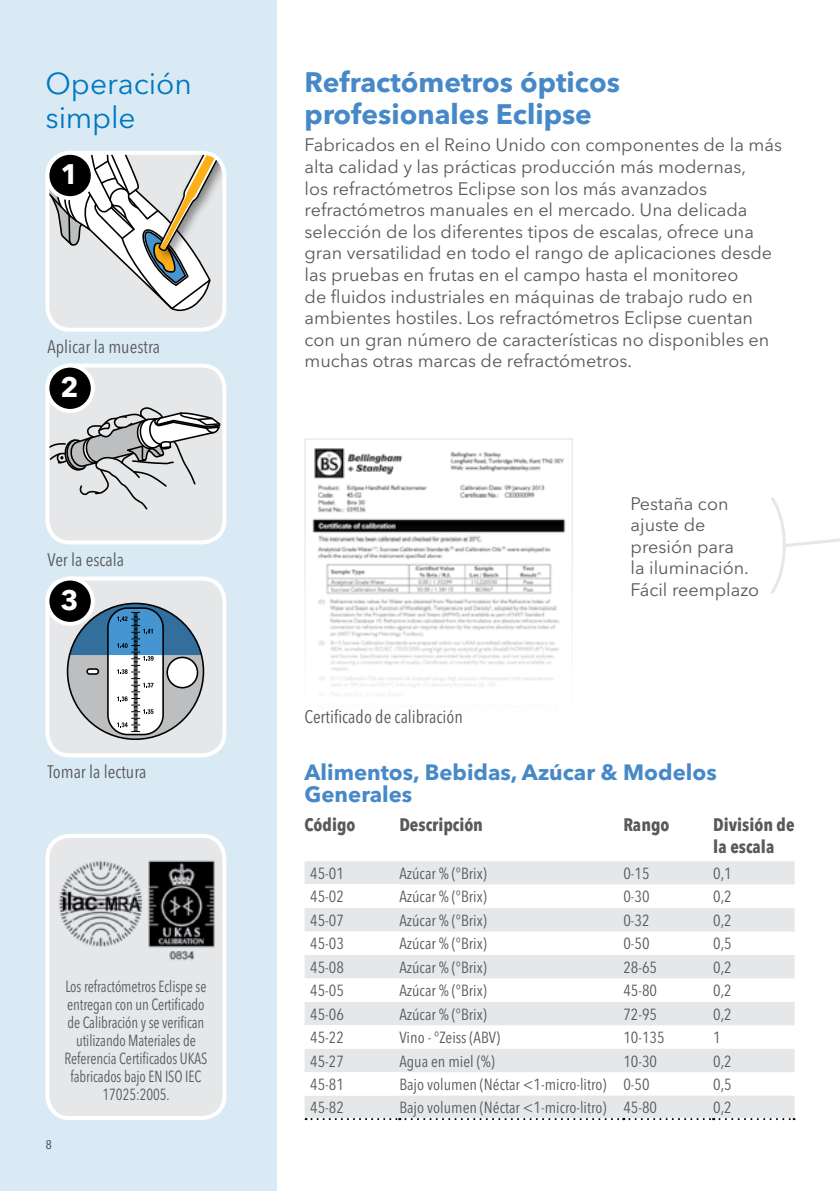
<style>
.page{position:relative;width:840px;height:1191px;background:#fff}
.page>*{position:absolute;margin:0;border:0;box-sizing:border-box;transform-origin:0 0}
.t1{font:30px/34px "Avenir Next LT Pro";letter-spacing:-.005em;color:#0077be}
.t2{font:700 28px/32px "Avenir Next LT Pro";color:#4789c8}
.t3{font:700 28px "Avenir Next LT Pro";color:#fff}
.t4{font:700 22px/22px "Avenir Next LT Pro";color:#4789c8}
.t5{font:18px/21.6px "Avenir Next LT Pro";color:#58595b}
.t6{font:condensed 18px "Avenir Next LT Pro";color:#58595b}
.t7{font:700 condensed 18px/22px "Avenir Next LT Pro";color:#58595b}
.t8{font:condensed 16px "Avenir Next LT Pro";letter-spacing:-.005em;color:#58595b}
.t9{font:condensed 16px/18px "Avenir Next LT Pro";letter-spacing:-.005em;color:#58595b;text-align:center;scale:.9 1}
</style>
<div class="page">
<div style="left:0;top:0;width:276px;height:1191px;background:#d9eaf5"></div>
<div style="left:47px;top:578px;width:177px;height:177px;background:#e6e7e8;border-radius:23px"></div>
<svg style="left:66px;top:602px;width:139px;height:138px"></svg>
<div style="left:45px;top:576px;width:181px;height:181px;border:4px solid #fff;border-radius:23px"></div>
<svg style="left:50px;top:154px;width:173px;height:173px"></svg>
<div style="left:45px;top:151px;width:181px;height:181px;border:4px solid #fff;border-radius:23px"></div>
<div style="left:47px;top:153px;width:46px;height:45px;background:#000;border-radius:50%"></div>
<div style="left:45px;top:151px;width:50px;height:49px;border:4px solid #fff;border-radius:50%"></div>
<div style="left:47px;top:365px;width:177px;height:177px;background:#e6e7e8;border-radius:23px"></div>
<svg style="left:50px;top:368px;width:171px;height:142px"></svg>
<div style="left:45px;top:363px;width:181px;height:181px;border:4px solid #fff;border-radius:23px"></div>
<div style="left:47px;top:365px;width:46px;height:46px;background:#000;border-radius:50%"></div>
<div style="left:45px;top:363px;width:50px;height:50px;border:4px solid #fff;border-radius:50%"></div>
<div style="left:47px;top:578px;width:46px;height:46px;background:#000;border-radius:50%"></div>
<div style="left:45px;top:576px;width:50px;height:50px;border:4px solid #fff;border-radius:50%"></div>
<svg style="left:304px;top:861px;width:490px;height:258px;fill:#e6e7e8"></svg>
<div style="left:304px;top:884px;width:95px;height:24px;background:#fff"></div>
<svg style="left:399px;top:884px;width:395px;height:24px"></svg>
<svg style="left:304px;top:931px;width:95px;height:164px"></svg>
<hr style="left:712px;top:1118px;width:81px;height:2px;background:#fff">
<svg style="left:305px;top:1118px;width:408px;height:2px"></svg>
<svg style="left:719px;top:1118px;width:75px;height:2px"></svg>
<img style="left:312px;top:448px;width:254px;height:248px">
<div style="left:304px;top:438px;width:268px;height:379px;border:1px solid #dedfe0"></div>
<svg style="left:771px;top:497px;width:68px;height:97px"></svg>
<div style="left:47px;top:835px;width:177px;height:283px;background:#e6e7e8;border-radius:23px"></div>
<div style="left:45px;top:833px;width:181px;height:287px;border:4px solid #fff;border-radius:23px"></div>
<img style="left:59px;top:860px;width:156px;height:101px">
<h1 class="t1" style="left:45px;top:66px;width:148px">Operación simple</h1>
<h2 class="t3" style="left:60px;top:157px;width:20px">1</h2>
<p class="t6" style="left:48px;top:335px;width:114px">Aplicar la muestra</p>
<h2 class="t3" style="left:60px;top:370px;width:20px">2</h2>
<p class="t6" style="left:48px;top:548px;width:78px">Ver la escala</p>
<h2 class="t3" style="left:60px;top:583px;width:20px">3</h2>
<p class="t6" style="left:47px;top:761px;width:101px">Tomar la lectura</p>
<p class="t9" style="left:64px;top:977px;width:160px">Los refractómetros Eclispe se entregan con un Certificado de Calibración y se verifican utilizando Materiales de<br>Referencia Certificados UKAS fabricados bajo EN ISO IEC<br>17025:2005.</p>
<p class="t8" style="left:45px;top:1134px;width:8px">8</p>
<h2 class="t2" style="left:304px;top:66px;width:317px">Refractómetros ópticos profesionales Eclipse</h2>
<p class="t5" style="left:304px;top:134px;width:478px">Fabricados en el Reino Unido con componentes de la más alta calidad y las prácticas producción más modernas,<br>los refractómetros Eclipse son los más avanzados refractómetros manuales en el mercado. Una delicada selección de los diferentes tipos de escalas, ofrece una gran versatilidad en todo el rango de aplicaciones desde las pruebas en frutas en el campo hasta el monitoreo<br>de fluidos industriales en máquinas de trabajo rudo en ambientes hostiles. Los refractómetros Eclipse cuentan con un gran número de características no disponibles en muchas otras marcas de refractómetros.</p>
<p class="t6" style="left:304px;top:706px;width:160px">Certificado de calibración</p>
<p class="t5" style="left:630px;top:492px;width:130px">Pestaña con ajuste de presión para<br>la iluminación.<br>Fácil reemplazo</p>
<p class="t4" style="left:304px;top:760px;width:413px">Alimentos, Bebidas, Azúcar &amp; Modelos<br>Generales</p>
<p class="t7" style="left:304px;top:813px;width:52px">Código</p>
<p class="t7" style="left:399px;top:813px;width:85px">Descripción</p>
<p class="t7" style="left:623px;top:813px;width:48px">Rango</p>
<p class="t7" style="left:712px;top:813px;width:83px">División de la escala</p>
<p class="t8" style="left:310px;top:863px;width:35px">45-01</p>
<p class="t8" style="left:399px;top:863px;width:89px">Azúcar % (°Brix)</p>
<p class="t8" style="left:623px;top:863px;width:28px">0-15</p>
<p class="t8" style="left:712px;top:863px;width:20px">0,1</p>
<p class="t8" style="left:310px;top:887px;width:35px">45-02</p>
<p class="t8" style="left:399px;top:887px;width:89px">Azúcar % (°Brix)</p>
<p class="t8" style="left:623px;top:887px;width:28px">0-30</p>
<p class="t8" style="left:712px;top:887px;width:20px">0,2</p>
<p class="t8" style="left:310px;top:910px;width:35px">45-07</p>
<p class="t8" style="left:399px;top:910px;width:89px">Azúcar % (°Brix)</p>
<p class="t8" style="left:623px;top:910px;width:28px">0-32</p>
<p class="t8" style="left:712px;top:910px;width:20px">0,2</p>
<p class="t8" style="left:310px;top:934px;width:35px">45-03</p>
<p class="t8" style="left:399px;top:934px;width:89px">Azúcar % (°Brix)</p>
<p class="t8" style="left:623px;top:934px;width:28px">0-50</p>
<p class="t8" style="left:712px;top:934px;width:20px">0,5</p>
<p class="t8" style="left:310px;top:957px;width:35px">45-08</p>
<p class="t8" style="left:399px;top:957px;width:89px">Azúcar % (°Brix)</p>
<p class="t8" style="left:623px;top:957px;width:35px">28-65</p>
<p class="t8" style="left:712px;top:957px;width:20px">0,2</p>
<p class="t8" style="left:310px;top:981px;width:35px">45-05</p>
<p class="t8" style="left:399px;top:981px;width:89px">Azúcar % (°Brix)</p>
<p class="t8" style="left:623px;top:981px;width:35px">45-80</p>
<p class="t8" style="left:712px;top:981px;width:20px">0,2</p>
<p class="t8" style="left:310px;top:1004px;width:35px">45-06</p>
<p class="t8" style="left:399px;top:1004px;width:89px">Azúcar % (°Brix)</p>
<p class="t8" style="left:623px;top:1004px;width:35px">72-95</p>
<p class="t8" style="left:712px;top:1004px;width:20px">0,2</p>
<p class="t8" style="left:310px;top:1027px;width:35px">45-22</p>
<p class="t8" style="left:399px;top:1027px;width:102px">Vino - °Zeiss (ABV)</p>
<p class="t8" style="left:623px;top:1027px;width:43px">10-135</p>
<p class="t8" style="left:712px;top:1027px;width:9px">1</p>
<p class="t8" style="left:310px;top:1051px;width:35px">45-27</p>
<p class="t8" style="left:399px;top:1051px;width:97px">Agua en miel (%)</p>
<p class="t8" style="left:623px;top:1051px;width:35px">10-30</p>
<p class="t8" style="left:712px;top:1051px;width:20px">0,2</p>
<p class="t8" style="left:310px;top:1074px;width:35px">45-81</p>
<p class="t8" style="left:399px;top:1074px;width:251px">Bajo volumen (Néctar &lt;1-micro-litro) 0-50</p>
<p class="t8" style="left:712px;top:1074px;width:20px">0,5</p>
<p class="t8" style="left:310px;top:1098px;width:35px">45-82</p>
<p class="t8" style="left:399px;top:1098px;width:259px">Bajo volumen (Néctar &lt;1-micro-litro) 45-80</p>
<p class="t8" style="left:712px;top:1098px;width:20px">0,2</p>
</div>
